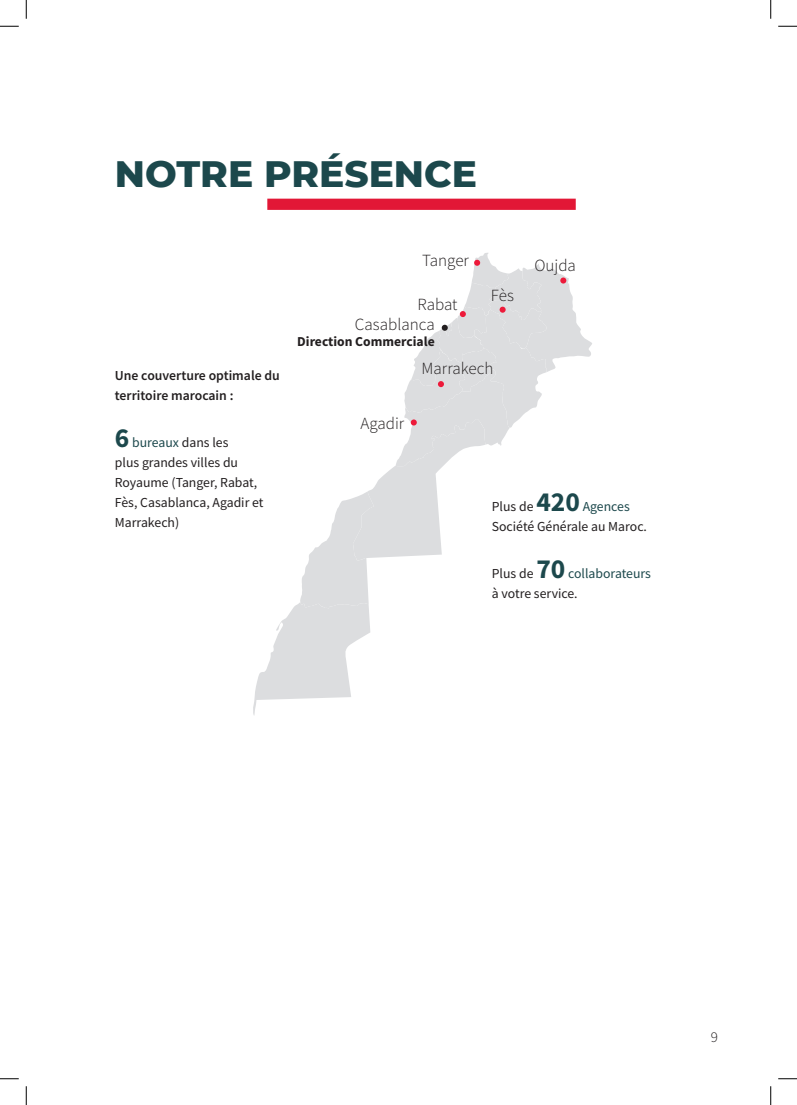
<style>
.page{position:relative;width:797px;height:1105px;background:#fff}
.page>*{position:absolute;margin:0;border:0;box-sizing:border-box;transform-origin:0 0}
.t1{font:800 37.5px "Montserrat";color:#1c484c}
.t2{font:300 17px/20.4px "Source Sans Pro";color:#231f20}
.t3{font:300 15px "Source Sans Pro";color:#231f20}
.t4{font:13.75px/20px "Source Sans Pro";color:#231f20}
.t5{font:600 13.75px/20px "Source Sans Pro";color:#231f20}
.t6{font:700 13.62px "Source Sans Pro";color:#231f20}
.s1{font-weight:700;font-size:27.5px;color:#1c484c}
.s2{color:#1c484c}
</style>
<div class="page">
<div style="left:267px;top:199px;width:308px;height:11px;background:#e21736"></div>
<svg style="left:253px;top:253px;width:339px;height:462px"></svg>
<svg style="left:0;top:25px;width:19px;height:2px"></svg>
<svg style="left:778px;top:25px;width:19px;height:2px"></svg>
<svg style="left:0;top:1078px;width:19px;height:1px"></svg>
<svg style="left:778px;top:1078px;width:19px;height:1px"></svg>
<svg style="left:25px;top:0;width:2px;height:19px"></svg>
<svg style="left:25px;top:1086px;width:2px;height:19px"></svg>
<svg style="left:770px;top:0;width:1px;height:19px"></svg>
<svg style="left:770px;top:1086px;width:1px;height:19px"></svg>
<p class="t1" style="left:115px;top:146px;width:364px">NOTRE PRÉSENCE</p>
<p class="t2" style="left:422px;top:250px;width:48px">Tanger</p>
<p class="t2" style="left:355px;top:294px;width:104px;text-indent:62px">Rabat<br>Casablanca</p>
<p class="t6" style="left:297px;top:333px;width:139px">Direction Commerciale</p>
<p class="t2" style="left:491px;top:285px;width:25px">Fès</p>
<p class="t2" style="left:534px;top:255px;width:43px">Oujda</p>
<p class="t5" style="left:115px;top:365px;width:166px">Une couverture optimale du territoire marocain :</p>
<p class="t4" style="left:115px;top:432px;width:150px"><span class="s1">6</span> <span class="s2">bureaux</span> dans les<br>plus grandes villes du<br>Royaume (Tanger, Rabat,<br>Fès, Casablanca, Agadir et<br>Marrakech)</p>
<p class="t2" style="left:360px;top:414px;width:45px">Agadir</p>
<p class="t2" style="left:421px;top:359px;width:73px">Marrakech</p>
<p class="t4" style="left:492px;top:496px;width:157px">Plus de <span class="s1">420</span> <span class="s2">Agences<br></span>Société Générale au Maroc.</p>
<p class="t4" style="left:492px;top:563px;width:161px">Plus de <span class="s1">70</span> <span class="s2">collaborateurs </span>à votre service.</p>
<p class="t3" style="left:711px;top:1027px;width:9px">9</p>
</div>
